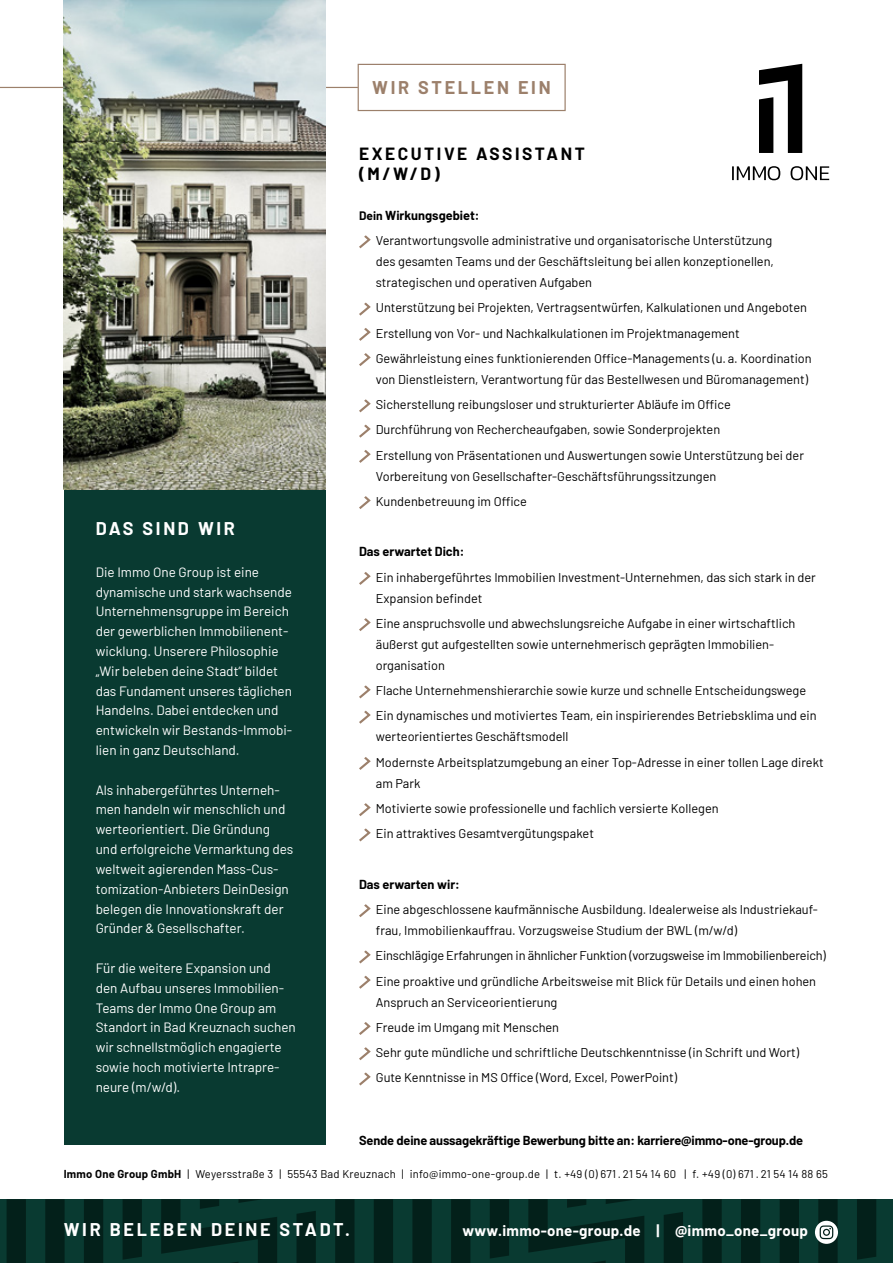
<style>
.page{position:relative;width:893px;height:1263px;background:#fff}
.page>*{position:absolute;margin:0;border:0;box-sizing:border-box;transform-origin:0 0}
.t1{font:700 18px "Barlow";letter-spacing:.15em;color:#fff}
.t2{font:700 18px "Barlow";letter-spacing:.15em;color:#9c806b}
.t3{font:700 17.25px/20.7px "Barlow";letter-spacing:.15em;color:#000}
.t4{font:700 15px "Barlow";letter-spacing:.02em;color:#fff}
.t5{font:13.5px/19.8px "Barlow";color:#fff}
.t6{font:12.75px/25.2px "Barlow";color:#000}
.t7{font:700 12.75px "Barlow";letter-spacing:-.01em;color:#000}
.t8{font:11.25px "Barlow";letter-spacing:.02em;color:#000}
.s1{font-weight:700;font-size:12px}
.s2{font-weight:700}
</style>
<div class="page">
<svg style="left:759px;top:64px;width:43px;height:89px"></svg>
<svg style="left:732px;top:166px;width:48px;height:14px"></svg>
<svg style="left:791px;top:166px;width:38px;height:14px"></svg>
<div style="left:64px;top:466px;width:261px;height:679px;background:#093a31"></div>
<svg style="left:359px;top:235px;width:12px;height:13px"></svg>
<svg style="left:359px;top:303px;width:12px;height:13px"></svg>
<svg style="left:359px;top:328px;width:12px;height:13px"></svg>
<svg style="left:359px;top:353px;width:12px;height:13px"></svg>
<svg style="left:359px;top:399px;width:12px;height:13px"></svg>
<svg style="left:359px;top:425px;width:12px;height:13px"></svg>
<svg style="left:359px;top:450px;width:12px;height:13px"></svg>
<svg style="left:359px;top:496px;width:12px;height:13px"></svg>
<svg style="left:359px;top:572px;width:12px;height:13px"></svg>
<svg style="left:359px;top:618px;width:12px;height:13px"></svg>
<svg style="left:359px;top:685px;width:12px;height:13px"></svg>
<svg style="left:359px;top:711px;width:12px;height:13px"></svg>
<svg style="left:359px;top:757px;width:12px;height:13px"></svg>
<svg style="left:359px;top:803px;width:12px;height:13px"></svg>
<svg style="left:359px;top:828px;width:12px;height:13px"></svg>
<svg style="left:359px;top:904px;width:12px;height:13px"></svg>
<svg style="left:359px;top:950px;width:12px;height:13px"></svg>
<svg style="left:359px;top:976px;width:12px;height:13px"></svg>
<svg style="left:359px;top:1022px;width:12px;height:13px"></svg>
<svg style="left:359px;top:1047px;width:12px;height:13px"></svg>
<svg style="left:359px;top:1072px;width:12px;height:13px"></svg>
<hr style="left:0;top:87px;width:358px;height:1px;background:#9c806b">
<div style="left:358px;top:64px;width:208px;height:47px;border:1px solid #9c806b"></div>
<img style="left:64px;top:0;width:261px;height:489px">
<svg style="left:0;top:1199px;width:893px;height:64px;background:#072f27"></svg>
<h1 class="t1" style="left:96px;top:516px;width:141px">DAS SIND WIR</h1>
<p class="t5" style="left:96px;top:561px;width:198px">Die Immo One Group ist eine dynamische und stark wachsende<br>Unternehmensgruppe im Bereich der gewerblichen Immobilienent&shy;wicklung. Unserere Philosophie „Wir beleben deine Stadt“ bildet das Fundament unseres täglichen<br>Handelns. Dabei entdecken und entwickeln wir Bestands-Immobi&shy;lien in ganz Deutschland.</p>
<p class="t5" style="left:96px;top:779px;width:199px">Als inhabergeführtes Unterneh&shy;men handeln wir menschlich und werteorientiert. Die Gründung und erfolgreiche Vermarktung des weltweit agierenden Mass-Cus&shy;tomization-Anbieters DeinDesign belegen die Innovationskraft der<br>Gründer &amp; Gesellschafter.</p>
<p class="t5" style="left:96px;top:957px;width:202px">Für die weitere Expansion und den Aufbau unseres Immobilien-<br>Teams der Immo One Group am<br>Standort in Bad Kreuznach suchen wir schnellstmöglich engagierte sowie hoch motivierte Intrapre&shy;neure (m/w/d).</p>
<h1 class="t2" style="left:372px;top:74px;width:180px">WIR STELLEN EIN</h1>
<h2 class="t3" style="left:359px;top:142px;width:227px">EXECUTIVE ASSISTANT (M/W/D)</h2>
<p class="t6" style="left:376px;top:202px;width:398px;text-indent:-17px"><span class="s1">Dein</span> <span class="s2">Wirkungsgebiet:<br></span>Verantwortungsvolle administrative und organisatorische Unterstützung</p>
<p class="t6" style="left:376px;top:250px;width:399px;line-height:21px">des gesamten Teams und der Geschäftsleitung bei allen konzeptionellen, strategischen und operativen Aufgaben</p>
<p class="t6" style="left:376px;top:294px;width:437px">Unterstützung bei Projekten, Vertragsentwürfen, Kalkulationen und Angeboten<br>Erstellung von Vor- und Nachkalkulationen im Projektmanagement<br>Gewährleistung eines funktionierenden Office-Managements (u.a. Koordination</p>
<p class="t6" style="left:376px;top:366px;width:434px">von Dienstleistern, Verantwortung für das Bestellwesen und Büromanagement)<br>Sicherstellung reibungsloser und strukturierter Abläufe im Office Durchführung von Rechercheaufgaben, sowie Sonderprojekten<br>Erstellung von Präsentationen und Auswertungen sowie Unterstützung bei der</p>
<p class="t6" style="left:376px;top:462px;width:342px">Vorbereitung von Gesellschafter-Geschäftsführungssitzungen<br>Kundenbetreuung im Office</p>
<p class="t7" style="left:359px;top:542px;width:107px">Das erwartet Dich:</p>
<p class="t6" style="left:376px;top:566px;width:442px;line-height:21px">Ein inhabergeführtes Immobilien Investment-Unternehmen, das sich stark in der<br>Expansion befindet</p>
<p class="t6" style="left:376px;top:612px;width:421px;line-height:21px">Eine anspruchsvolle und abwechslungsreiche Aufgabe in einer wirtschaftlich äußerst gut aufgestellten sowie unternehmerisch geprägten Immobilien&shy;organisation</p>
<p class="t6" style="left:376px;top:677px;width:442px">Flache Unternehmenshierarchie sowie kurze und schnelle Entscheidungswege<br>Ein dynamisches und motiviertes Team, ein inspirierendes Betriebsklima und ein</p>
<p class="t6" style="left:376px;top:723px;width:449px">werteorientiertes Geschäftsmodell<br>Modernste Arbeitsplatzumgebung an einer Top-Adresse in einer tollen Lage direkt</p>
<p class="t6" style="left:376px;top:769px;width:344px">am Park<br>Motivierte sowie professionelle und fachlich versierte Kollegen<br>Ein attraktives Gesamtvergütungspaket</p>
<p class="t7" style="left:359px;top:875px;width:102px">Das erwarten wir:</p>
<p class="t6" style="left:376px;top:898px;width:443px;line-height:21px">Eine abgeschlossene kaufmännische Ausbildung. Idealerweise als Industriekauf&shy;frau, Immobilienkauffrau. Vorzugsweise Studium der BWL (m/w/d)</p>
<p class="t6" style="left:376px;top:942px;width:452px">Einschlägige Erfahrungen in ähnlicher Funktion (vorzugsweise im Immobilienbereich)<br>Eine proaktive und gründliche Arbeitsweise mit Blick für Details und einen hohen</p>
<p class="t6" style="left:376px;top:988px;width:425px">Anspruch an Serviceorientierung<br>Freude im Umgang mit Menschen<br>Sehr gute mündliche und schriftliche Deutschkenntnisse (in Schrift und Wort)<br>Gute Kenntnisse in MS Office (Word, Excel, PowerPoint)</p>
<p class="t7" style="left:359px;top:1131px;width:445px">Sende deine aussagekräftige Bewerbung bitte an: karriere@immo-one-group.de</p>
<p class="t8" style="left:64px;top:1165px;width:765px"><span class="s2">Immo One Group GmbH</span> | Weyersstraße 3 | 55543 Bad Kreuznach | info@immo-one-group.de | t. +49 (0) 671. 21 54 14 60 | f. +49 (0) 671. 21 54 14 88 65</p>
<h1 class="t1" style="left:64px;top:1216px;width:288px">WIR BELEBEN DEINE STADT.</h1>
<p class="t4" style="left:462px;top:1220px;width:347px">www.immo-one-group.de | @immo_one_group</p>
</div>
